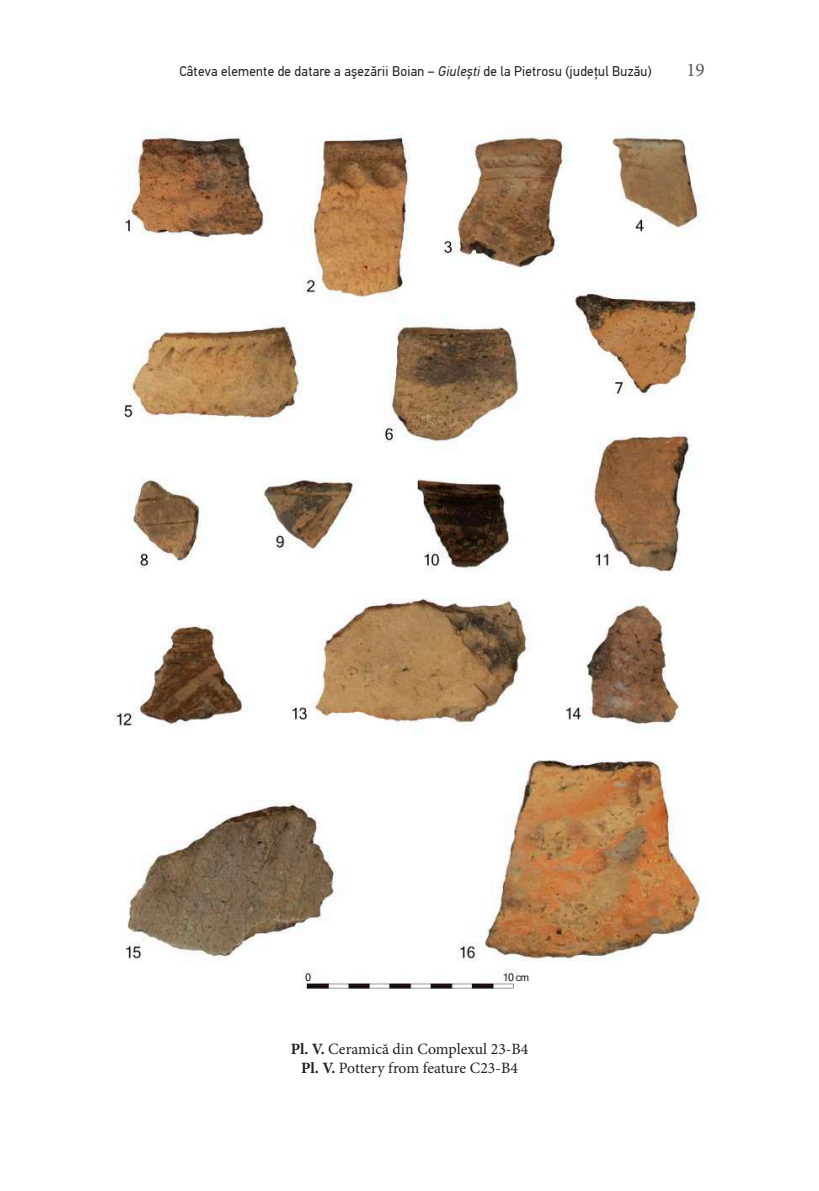
<style>
.page{position:relative;width:819px;height:1191px;background:#fff}
.page>*{position:absolute;margin:0;border:0;box-sizing:border-box;transform-origin:0 0}
.t1{font:19.25px "Minion Pro";color:#57585a}
.t2{font:15.75px/18.9px "Minion Pro";color:#231f20;text-align:center}
.t3{font:14px "PF Din Text Pro";letter-spacing:.02em;color:#231f20;scale:.96 1}
.s1{font-style:italic}
.s2{font-weight:700}
</style>
<div class="page">
<img style="left:114px;top:134px;width:589px;height:855px">
<p class="t3" style="left:179px;top:63px;width:493px">Câteva elemente de datare a aşezării Boian – <span class="s1">Giulești</span> de la Pietrosu (judeţul Buzău)</p>
<p class="t1" style="left:686px;top:57px;width:20px">19</p>
<p class="t2" style="left:291px;top:1039px;width:239px"><span class="s2">Pl. V.</span> Ceramică din Complexul 23-B4<br><span class="s2">Pl. V.</span> Pottery from feature C23-B4</p>
</div>
